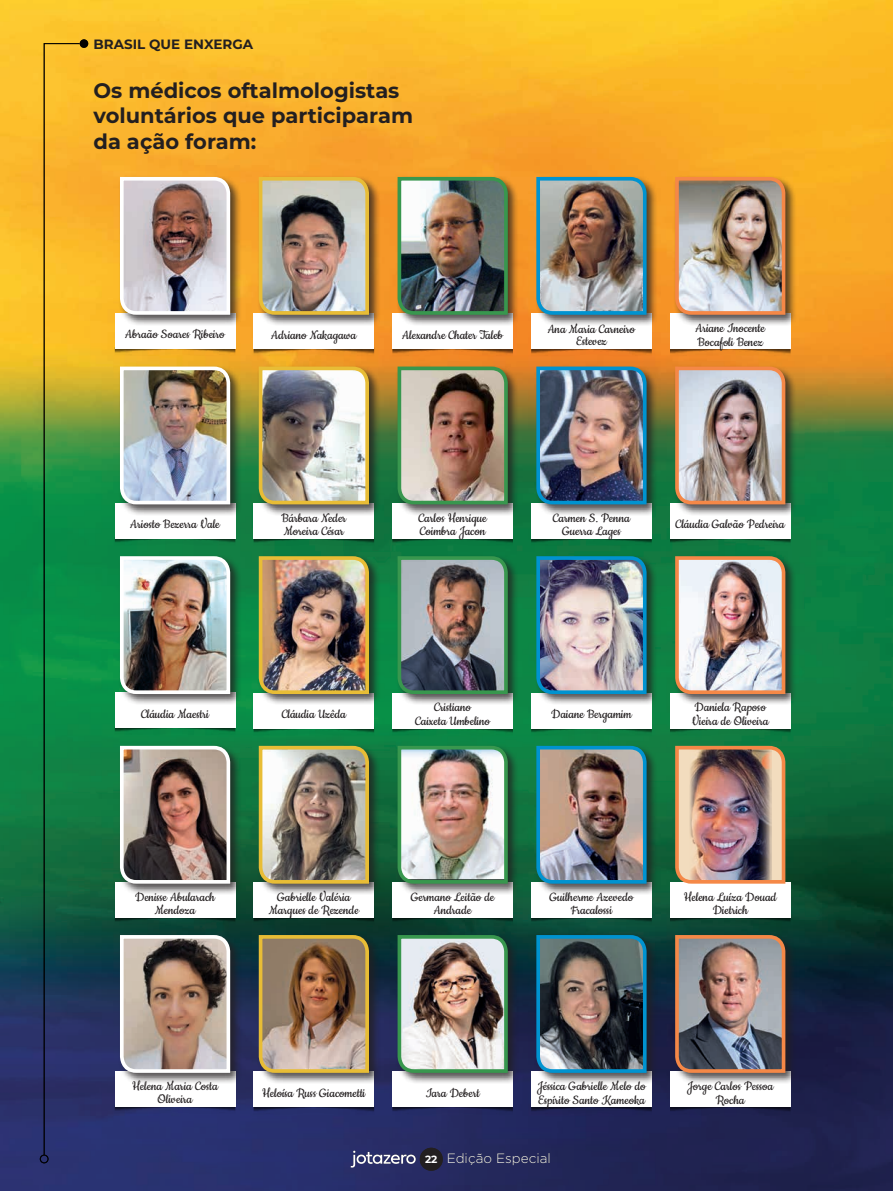
<style>
.page{position:relative;width:893px;height:1191px;background:#fff}
.page>*{position:absolute;margin:0;border:0;box-sizing:border-box;transform-origin:0 0}
.t1{font:700 21px/25.2px "Montserrat";color:#231f20}
.t2{font:14.55px/13.5px "Cookie";color:#231f20;text-align:center}
.t3{font:700 13.5px "Montserrat";color:#231f20}
.t4{font:300 13.5px "Gotham";color:#fff}
.t5{font:700 10.5px "Montserrat";color:#fff}
</style>
<div class="page">
<img style="left:0;top:0;width:893px;height:1191px">
<img style="left:115px;top:349px;width:120px;height:7px">
<div style="left:115px;top:313px;width:120px;height:36px;background:#fff"></div>
<div style="left:118px;top:175px;width:124px;height:151px;background:#231f20;opacity:.75"></div>
<svg style="left:118px;top:175px;width:114px;height:141px;background:#bbaba7"></svg>
<img style="left:115px;top:538px;width:120px;height:7px">
<div style="left:115px;top:502px;width:120px;height:36px;background:#fff"></div>
<div style="left:118px;top:365px;width:124px;height:151px;background:#231f20;opacity:.75"></div>
<img style="left:118px;top:365px;width:114px;height:141px">
<img style="left:115px;top:728px;width:120px;height:7px">
<div style="left:115px;top:692px;width:120px;height:36px;background:#fff"></div>
<div style="left:118px;top:554px;width:124px;height:151px;background:#231f20;opacity:.75"></div>
<img style="left:118px;top:554px;width:114px;height:142px">
<img style="left:115px;top:917px;width:120px;height:7px">
<div style="left:115px;top:882px;width:120px;height:35px;background:#fff"></div>
<div style="left:118px;top:744px;width:124px;height:151px;background:#231f20;opacity:.75"></div>
<img style="left:118px;top:744px;width:114px;height:141px">
<img style="left:115px;top:1107px;width:120px;height:6px">
<div style="left:115px;top:1071px;width:120px;height:36px;background:#fff"></div>
<div style="left:118px;top:933px;width:124px;height:151px;background:#231f20;opacity:.75"></div>
<svg style="left:118px;top:933px;width:114px;height:141px;background:#a49287"></svg>
<img style="left:254px;top:349px;width:120px;height:7px">
<div style="left:254px;top:313px;width:120px;height:36px;background:#fff"></div>
<div style="left:257px;top:175px;width:123px;height:151px;background:#231f20;opacity:.75"></div>
<img style="left:257px;top:175px;width:114px;height:141px">
<img style="left:254px;top:539px;width:120px;height:6px">
<div style="left:254px;top:503px;width:120px;height:36px;background:#fff"></div>
<div style="left:257px;top:365px;width:123px;height:151px;background:#231f20;opacity:.75"></div>
<img style="left:257px;top:365px;width:114px;height:141px">
<img style="left:254px;top:728px;width:120px;height:7px">
<div style="left:254px;top:692px;width:120px;height:36px;background:#fff"></div>
<div style="left:257px;top:554px;width:123px;height:151px;background:#231f20;opacity:.75"></div>
<img style="left:257px;top:554px;width:114px;height:142px">
<img style="left:254px;top:918px;width:120px;height:7px">
<div style="left:254px;top:882px;width:120px;height:36px;background:#fff"></div>
<div style="left:257px;top:744px;width:123px;height:151px;background:#231f20;opacity:.75"></div>
<img style="left:257px;top:744px;width:114px;height:141px">
<img style="left:254px;top:1107px;width:120px;height:7px">
<div style="left:254px;top:1071px;width:120px;height:36px;background:#fff"></div>
<div style="left:257px;top:933px;width:123px;height:151px;background:#231f20;opacity:.75"></div>
<img style="left:257px;top:933px;width:114px;height:141px">
<img style="left:392px;top:349px;width:121px;height:7px">
<div style="left:392px;top:313px;width:121px;height:36px;background:#fff"></div>
<div style="left:396px;top:175px;width:123px;height:151px;background:#231f20;opacity:.75"></div>
<img style="left:396px;top:175px;width:114px;height:141px">
<img style="left:392px;top:539px;width:121px;height:6px">
<div style="left:392px;top:503px;width:121px;height:36px;background:#fff"></div>
<div style="left:396px;top:365px;width:123px;height:151px;background:#231f20;opacity:.75"></div>
<img style="left:396px;top:365px;width:114px;height:141px">
<img style="left:392px;top:728px;width:121px;height:7px">
<div style="left:392px;top:692px;width:121px;height:36px;background:#fff"></div>
<div style="left:396px;top:554px;width:123px;height:151px;background:#231f20;opacity:.75"></div>
<img style="left:396px;top:554px;width:114px;height:142px">
<img style="left:392px;top:918px;width:121px;height:7px">
<div style="left:392px;top:882px;width:121px;height:36px;background:#fff"></div>
<div style="left:396px;top:744px;width:123px;height:151px;background:#231f20;opacity:.75"></div>
<img style="left:396px;top:744px;width:114px;height:141px">
<img style="left:392px;top:1107px;width:121px;height:7px">
<div style="left:392px;top:1071px;width:121px;height:36px;background:#fff"></div>
<div style="left:396px;top:933px;width:123px;height:151px;background:#231f20;opacity:.75"></div>
<img style="left:396px;top:933px;width:114px;height:141px">
<img style="left:531px;top:349px;width:121px;height:7px">
<div style="left:531px;top:313px;width:121px;height:36px;background:#fff"></div>
<div style="left:535px;top:175px;width:123px;height:151px;background:#231f20;opacity:.75"></div>
<img style="left:534px;top:175px;width:114px;height:141px">
<img style="left:531px;top:539px;width:121px;height:6px">
<div style="left:531px;top:503px;width:121px;height:36px;background:#fff"></div>
<div style="left:535px;top:365px;width:123px;height:151px;background:#231f20;opacity:.75"></div>
<img style="left:534px;top:365px;width:114px;height:141px">
<img style="left:531px;top:728px;width:121px;height:7px">
<div style="left:531px;top:692px;width:121px;height:36px;background:#fff"></div>
<div style="left:535px;top:554px;width:123px;height:151px;background:#231f20;opacity:.75"></div>
<img style="left:534px;top:554px;width:114px;height:142px">
<img style="left:531px;top:918px;width:121px;height:7px">
<div style="left:531px;top:882px;width:121px;height:36px;background:#fff"></div>
<div style="left:535px;top:744px;width:123px;height:151px;background:#231f20;opacity:.75"></div>
<img style="left:534px;top:744px;width:114px;height:141px">
<img style="left:531px;top:1107px;width:121px;height:7px">
<div style="left:531px;top:1071px;width:121px;height:36px;background:#fff"></div>
<div style="left:535px;top:933px;width:123px;height:151px;background:#231f20;opacity:.75"></div>
<img style="left:534px;top:933px;width:114px;height:141px">
<img style="left:670px;top:349px;width:120px;height:7px">
<div style="left:670px;top:313px;width:120px;height:36px;background:#fff"></div>
<div style="left:674px;top:175px;width:123px;height:151px;background:#231f20;opacity:.75"></div>
<img style="left:673px;top:175px;width:114px;height:141px">
<img style="left:670px;top:539px;width:120px;height:6px">
<div style="left:670px;top:503px;width:120px;height:36px;background:#fff"></div>
<div style="left:674px;top:365px;width:123px;height:151px;background:#231f20;opacity:.75"></div>
<img style="left:673px;top:365px;width:114px;height:141px">
<img style="left:670px;top:728px;width:120px;height:7px">
<div style="left:670px;top:692px;width:120px;height:36px;background:#fff"></div>
<div style="left:674px;top:554px;width:123px;height:151px;background:#231f20;opacity:.75"></div>
<img style="left:673px;top:554px;width:114px;height:142px">
<img style="left:670px;top:918px;width:120px;height:7px">
<div style="left:670px;top:882px;width:120px;height:36px;background:#fff"></div>
<img style="left:673px;top:744px;width:114px;height:140px">
<img style="left:670px;top:1107px;width:120px;height:7px">
<div style="left:670px;top:1071px;width:120px;height:36px;background:#fff"></div>
<div style="left:674px;top:933px;width:123px;height:151px;background:#231f20;opacity:.75"></div>
<img style="left:673px;top:933px;width:114px;height:141px">
<div style="left:80px;top:39px;width:8px;height:9px;background:#040200;border-radius:50%"></div>
<svg style="left:43px;top:43px;width:37px;height:1112px;background:#5d823f"></svg>
<div style="left:40px;top:1154px;width:8px;height:9px;border:1px solid #231f20;border-radius:50%"></div>
<svg style="left:351px;top:1150px;width:65px;height:17px"></svg>
<div style="left:420px;top:1147px;width:23px;height:23px;background:#231f20;border-radius:50%"></div>
<p class="t3" style="left:94px;top:34px;width:161px">BRASIL QUE ENXERGA</p>
<h1 class="t1" style="left:94px;top:77px;width:321px">Os médicos oftalmologistas voluntários que participaram da ação foram:</h1>
<p class="t2" style="left:125px;top:328px;width:101px">Abraão Soares Ribeiro</p>
<p class="t2" style="left:271px;top:328px;width:87px">Adriano Nakagawa</p>
<p class="t2" style="left:402px;top:328px;width:102px">Alexandre Chater Taleb</p>
<p class="t2" style="left:548px;top:323px;width:89px;line-height:12.1px">Ana Maria Carneiro<br>Estevez</p>
<p class="t2" style="left:695px;top:322px;width:71px;text-align:left">Ariane Inocente<br>Bocafoli Benez</p>
<p class="t2" style="left:130px;top:518px;width:91px">Ariosto Bezerra Vale</p>
<p class="t2" style="left:281px;top:511px;width:66px;text-align:left">Bárbara Neder<br>Moreira César</p>
<p class="t2" style="left:419px;top:511px;width:70px;text-align:left">Carlos Henrique<br>Coimbra Jacon</p>
<p class="t2" style="left:553px;top:511px;width:79px">Carmen S. Penna<br>Guerra Lages</p>
<p class="t2" style="left:676px;top:518px;width:111px">Cláudia Galvão Pedreira</p>
<p class="t2" style="left:141px;top:707px;width:69px">Cláudia Maestri</p>
<p class="t2" style="left:282px;top:708px;width:66px">Cláudia Uzêda</p>
<p class="t2" style="left:415px;top:701px;width:77px">Cristiano<br>Caixeta Umbelino</p>
<p class="t2" style="left:551px;top:708px;width:82px">Daiane Bergamim</p>
<p class="t2" style="left:692px;top:701px;width:78px;text-align:left">Daniela Raposo<br>Vieira de Oliveira</p>
<p class="t2" style="left:135px;top:890px;width:81px">Denisse Abularach<br>Mendoza</p>
<p class="t2" style="left:269px;top:890px;width:92px">Gabrielle Valéria<br>Marques de Rezende</p>
<p class="t2" style="left:411px;top:890px;width:85px">Germano Leitão de<br>Andrade</p>
<p class="t2" style="left:549px;top:890px;width:85px">Guilherme Azevedo<br>Fracalossi</p>
<p class="t2" style="left:684px;top:890px;width:94px">Helena Luíza Douad<br>Dietrich</p>
<p class="t2" style="left:132px;top:1079px;width:87px">Helena Maria Costa<br>Oliveira</p>
<p class="t2" style="left:262px;top:1086px;width:105px">Heloísa Russ Giacometti</p>
<p class="t2" style="left:426px;top:1086px;width:55px">Iara Debert</p>
<p class="t2" style="left:537px;top:1080px;width:110px;text-align:left">Jéssica Gabrielle Melo do<br>Espírito Santo Kameoka</p>
<p class="t5" style="left:425px;top:1151px;width:14px">22</p>
<p class="t4" style="left:447px;top:1150px;width:106px">Edição Especial</p>
<p class="t2" style="left:687px;top:1080px;width:88px">Jorge Carlos Pessoa<br>Rocha</p>
</div>
